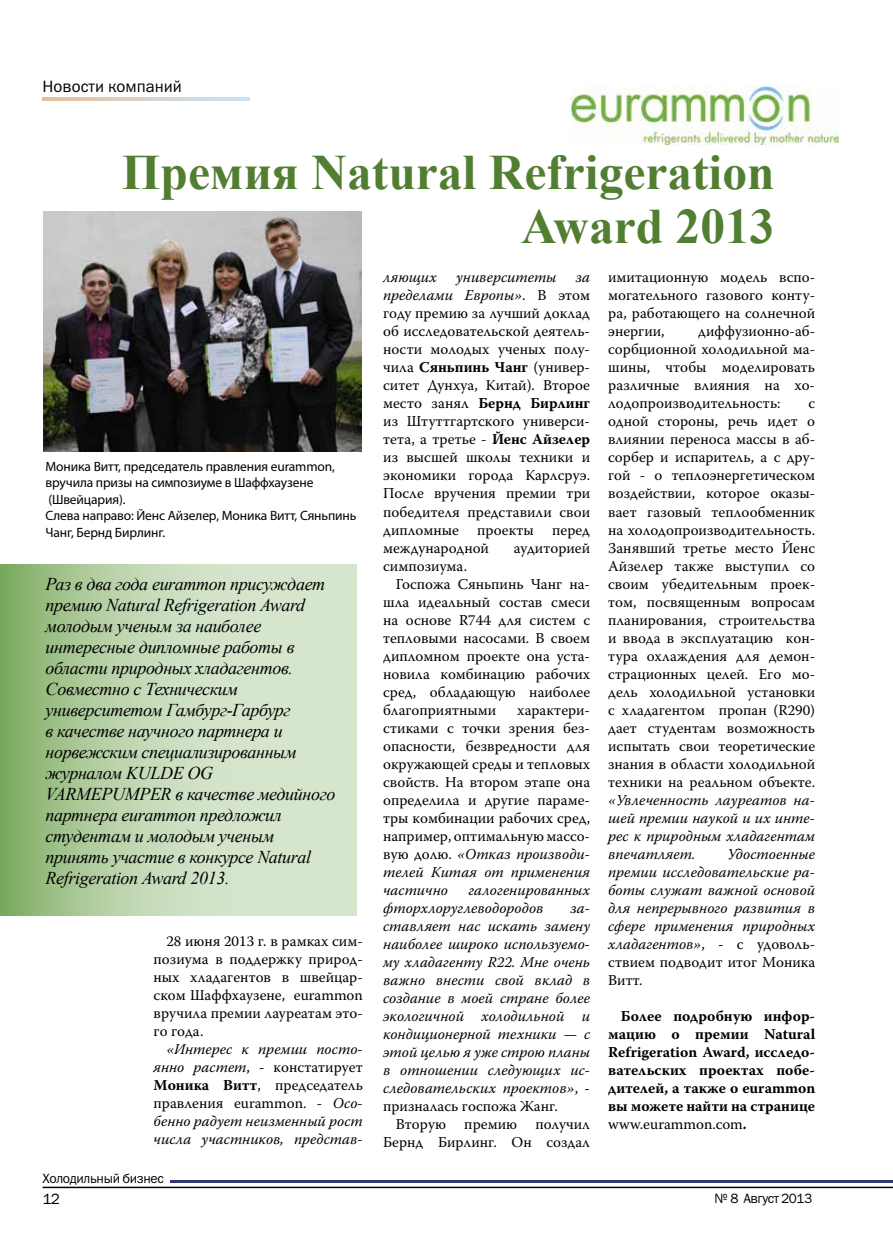
<style>
.page{position:relative;width:893px;height:1234px;background:#fff}
.page>*{position:absolute;margin:0;border:0;box-sizing:border-box;transform-origin:0 0}
.t1{font:700 49.5px/54px "Times New Roman";color:#527e32;text-align:right}
.t2{font:italic 18px/21px "Times New Roman";letter-spacing:-.02em;color:#000}
.t3{font:16.5px "Franklin Gothic Book C";color:#000}
.t4{font:15px/18px "Warnock Pro";color:#000;text-align:justify}
.t5{font:italic 15px/18px "Warnock Pro";color:#000;text-align:justify}
.t6{font:700 15px/18px "Warnock Pro";color:#000;text-align:justify}
.t7{font:15px "Franklin Gothic Book C";color:#000}
.t8{font:13.5px/16.5px "Myriad Pro";letter-spacing:-.01em;color:#000}
.t9{font:13.5px "Franklin Gothic Book C";letter-spacing:-.025em;color:#000}
.s1{font-style:normal}
.s2{font-weight:700;font-style:normal}
.s3{font-style:italic}
.s4{font-weight:700}
.s5{font-weight:400}
</style>
<div class="page">
<hr style="left:170px;top:1179px;width:723px;height:3px;background:#303974">
<svg style="left:43px;top:97px;width:207px;height:3px"></svg>
<hr style="left:43px;top:1186px;width:850px;height:1px;background:#000">
<svg style="left:0;top:564px;width:356px;height:351px;background:#bfd6b1"></svg>
<img style="left:44px;top:211px;width:317px;height:240px">
<img style="left:571px;top:87px;width:267px;height:57px">
<p class="t3" style="left:43px;top:77px;width:141px">Новости компаний</p>
<h1 class="t1" style="left:122px;top:144px;width:654px">Премия Natural Refrigeration<br>Award 2013</h1>
<p class="t8" style="left:46px;top:457px;width:312px">Моника Витт, председатель правления eurammon, вручила призы на симпозиуме в Шаффхаузене (Швейцария).<br>Слева направо: Йенс Айзелер, Моника Витт, Сяньпинь Чанг, Бернд Бирлинг.</p>
<p class="t2" style="left:46px;top:573px;width:291px">Раз в два года eurammon присуждает премию Natural Refrigeration Award молодым ученым за наиболее интересные дипломные работы в области природных хладагентов.<br>Совместно с Техническим университетом Гамбург-Гарбург<br>в качестве научного партнера и норвежским специализированным журналом KULDE OG<br>VARMEPUMPER в качестве медийного партнера eurammon предложил студентам и молодым ученым принять участие в конкурсе Natural<br>Refrigeration Award 2013.</p>
<p class="t4" style="left:154px;top:931px;width:211px;text-indent:13px">28 июня 2013 г. в рамках сим&shy;позиума в поддержку природ&shy;ных хладагентов в швейцар&shy;ском Шаффхаузене, eurammon вручила премии лауреатам это&shy;го года.</p>
<p class="t5" style="left:154px;top:1039px;width:211px;text-indent:13px">«Интерес к премии посто&shy;янно растет<span class="s1">, - констатирует </span><span class="s2">Моника Витт</span><span class="s1">, председатель правления eurammon. -</span> Осо&shy;бенно радует неизменный рост числа участников, представ-</p>
<p class="t5" style="left:383px;top:268px;width:55px">ляющих</p>
<p class="t5" style="left:456px;top:268px;width:102px">университеты</p>
<p class="t4" style="left:383px;top:268px;width:209px;text-indent:193px"><span class="s3">за пределами Европы»</span>. В этом году премию за лучший доклад об исследовательской деятель&shy;ности молодых ученых полу&shy;чила <span class="s4">Сяньпинь Чанг</span> (универ&shy;ситет Дунхуа, Китай). Второе место занял <span class="s4">Бернд Бирлинг </span>из Штуттгартского универси&shy;тета, а третье - <span class="s4">Йенс Айзелер </span>из высшей школы техники и экономики города Карлсруэ.<br>После вручения премии три победителя представили свои дипломные проекты перед международной</p>
<p class="t4" style="left:514px;top:538px;width:78px">аудиторией</p>
<p class="t4" style="left:383px;top:556px;width:86px">симпозиума.</p>
<p class="t4" style="left:396px;top:574px;width:196px">Госпожа Сяньпинь Чанг на-</p>
<p class="t4" style="left:383px;top:592px;width:208px">шла идеальный состав смеси</p>
<p class="t4" style="left:383px;top:610px;width:209px">на основе R744 для систем с</p>
<p class="t4" style="left:383px;top:628px;width:208px">тепловыми насосами. В своем</p>
<p class="t4" style="left:383px;top:646px;width:209px">дипломном проекте она уста-</p>
<p class="t4" style="left:383px;top:664px;width:209px">новила комбинацию рабочих</p>
<p class="t4" style="left:383px;top:682px;width:209px">сред, обладающую наиболее</p>
<p class="t4" style="left:383px;top:700px;width:115px">благоприятными</p>
<p class="t4" style="left:383px;top:700px;width:209px;text-indent:134px">характери&shy;стиками с точки зрения без&shy;опасности, безвредности для окружающей среды и тепловых свойств. На втором этапе она определила и другие параме&shy;тры комбинации рабочих сред, например, оптимальную массо&shy;вую долю. <span class="s3">«Отказ производи&shy;телей Китая от применения частично</span></p>
<p class="t5" style="left:383px;top:880px;width:208px;text-indent:85px">галогенированных фторхлоруглеводородов</p>
<p class="t5" style="left:383px;top:898px;width:209px;text-indent:187px">за&shy;ставляет нас искать замену наиболее широко используемо&shy;му хладагенту R22. Мне очень важно внести свой вклад в создание в моей стране более экологичной холодильной и кондиционерной техники — с этой целью я уже строю планы в отношении следующих ис&shy;следовательских проектов»<span class="s1">, - призналась госпожа Жанг.</span></p>
<p class="t4" style="left:383px;top:1114px;width:208px;text-align:right">Вторую премию получил<br>Бернд Бирлинг. Он создал</p>
<p class="t4" style="left:608px;top:268px;width:209px">имитационную модель вспо&shy;могательного газового конту&shy;ра, работающего на солнечной энергии,</p>
<p class="t4" style="left:608px;top:322px;width:208px;text-indent:90px">диффузионно-аб&shy;сорбционной холодильной ма&shy;шины, чтобы моделировать различные влияния на хо&shy;лодопроизводительность:</p>
<p class="t4" style="left:608px;top:394px;width:209px;text-indent:200px">с одной стороны, речь идет о влиянии переноса массы в аб&shy;сорбер и испаритель, а с дру&shy;гой - о теплоэнергетическом воздействии, которое оказы&shy;вает газовый теплообменник на холодопроизводительность.<br>Занявший третье место Йенс Айзелер также выступил со своим убедительным проек&shy;том, посвященным вопросам планирования, строительства и ввода в эксплуатацию кон&shy;тура охлаждения для демон&shy;страционных целей. Его мо&shy;дель холодильной установки с хладагентом пропан (R290) дает студентам возможность испытать свои теоретические знания в области холодильной техники на реальном объекте.</p>
<p class="t5" style="left:608px;top:790px;width:209px">«Увлеченность лауреатов на&shy;шей премии наукой и их инте&shy;рес к природным хладагентам впечатляет.</p>
<p class="t5" style="left:608px;top:844px;width:209px;text-indent:119px">Удостоенные премии исследовательские ра&shy;боты служат важной основой для непрерывного развития в сфере применения природных хладагентов»<span class="s1">, - с удоволь&shy;ствием подводит итог Моника Витт.</span></p>
<p class="t6" style="left:608px;top:1006px;width:209px;text-indent:13px">Более подробную инфор&shy;мацию о премии Natural Refrigeration Award, исследо&shy;вательских проектах побе&shy;дителей, а также о eurammon вы можете найти на странице <span class="s5">www.eurammon.com</span>.</p>
<p class="t9" style="left:43px;top:1170px;width:123px">Холодильный бизнес</p>
<p class="t7" style="left:43px;top:1190px;width:19px">12</p>
<p class="t9" style="left:714px;top:1190px;width:99px">№ 8 Август 2013</p>
</div>
